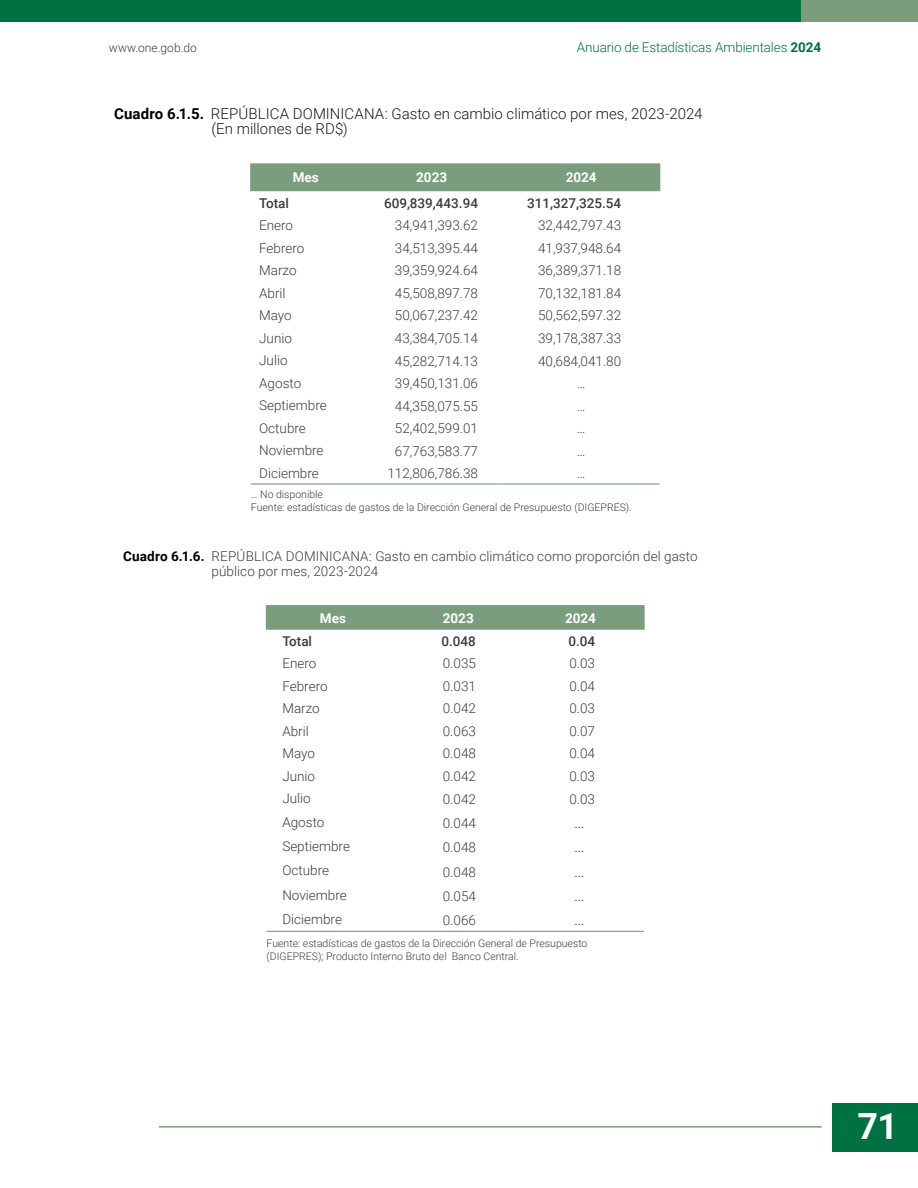
<style>
.page{position:relative;width:918px;height:1188px;background:#fff}
.page>*{position:absolute;margin:0;border:0;box-sizing:border-box;transform-origin:0 0}
.t1{font:700 36px "Roboto";color:#fff}
.t2{font:300 16.5px "Roboto";color:#3c3c3b}
.t3{font:300 15px/15px "Roboto";letter-spacing:.005em;color:#1a1a1a}
.t4{font:300 13.5px/15px "Roboto";color:#3c3c3b}
.t5{font:500 13.5px "Roboto";color:#3c3c3b}
.t6{font:300 13.5px "Roboto";letter-spacing:-.01em;color:#007142}
.t7{font:700 13.5px "Roboto";color:#fff}
.t8{font:300 12px "Roboto";color:#3c3c3b}
.t9{font:300 10.5px/13.5px "Roboto";color:#3c3c3b}
.s1{font-weight:700}
.s2{font-weight:700;color:#000}
</style>
<div class="page">
<div style="left:832px;top:1103px;width:86px;height:49px;background:#007142"></div>
<div style="left:0;top:0;width:801px;height:22px;background:#007142"></div>
<div style="left:801px;top:0;width:117px;height:22px;background:#799d7d"></div>
<hr style="left:159px;top:1126px;width:663px;height:2px;background:#799d7d">
<div style="left:250px;top:163px;width:410px;height:28px;background:#799d7d"></div>
<hr style="left:251px;top:483px;width:110px;height:2px;background:#799d7d">
<hr style="left:361px;top:483px;width:141px;height:2px;background:#799d7d">
<hr style="left:502px;top:483px;width:158px;height:2px;background:#799d7d">
<svg style="left:266px;top:605px;width:379px;height:25px;background:#7b9e7f"></svg>
<hr style="left:267px;top:931px;width:133px;height:1px;background:#799d7d">
<hr style="left:400px;top:931px;width:116px;height:1px;background:#799d7d">
<hr style="left:516px;top:931px;width:128px;height:1px;background:#799d7d">
<p class="t8" style="left:109px;top:40px;width:89px">www.one.gob.do</p>
<p class="t6" style="left:577px;top:37px;width:246px">Anuario de Estadísticas Ambientales <span class="s1">2024</span></p>
<p class="t3" style="left:212px;top:106px;width:493px;text-indent:-98px"><span class="s2">Cuadro 6.1.5.</span> REPÚBLICA DOMINICANA: Gasto en cambio climático por mes, 2023-2024 (En millones de RD$)</p>
<p class="t7" style="left:293px;top:168px;width:28px">Mes</p>
<p class="t7" style="left:416px;top:168px;width:32px">2023</p>
<p class="t7" style="left:566px;top:168px;width:32px">2024</p>
<p class="t5" style="left:259px;top:194px;width:31px">Total</p>
<p class="t5" style="left:384px;top:194px;width:96px">609,839,443.94</p>
<p class="t5" style="left:527px;top:194px;width:96px">311,327,325.54</p>
<p class="t4" style="left:259px;top:217px;width:36px">Enero</p>
<p class="t4" style="left:395px;top:218px;width:85px">34,941,393.62</p>
<p class="t4" style="left:538px;top:218px;width:85px">32,442,797.43</p>
<p class="t4" style="left:259px;top:240px;width:47px">Febrero</p>
<p class="t4" style="left:395px;top:240px;width:85px">34,513,395.44</p>
<p class="t4" style="left:538px;top:240px;width:85px">41,937,948.64</p>
<p class="t4" style="left:259px;top:263px;width:39px">Marzo</p>
<p class="t4" style="left:395px;top:263px;width:85px">39,359,924.64</p>
<p class="t4" style="left:538px;top:263px;width:85px">36,389,371.18</p>
<p class="t4" style="left:259px;top:285px;width:28px">Abril</p>
<p class="t4" style="left:395px;top:285px;width:85px">45,508,897.78</p>
<p class="t4" style="left:538px;top:285px;width:85px">70,132,181.84</p>
<p class="t4" style="left:259px;top:308px;width:34px">Mayo</p>
<p class="t4" style="left:395px;top:308px;width:85px">50,067,237.42</p>
<p class="t4" style="left:538px;top:308px;width:85px">50,562,597.32</p>
<p class="t4" style="left:259px;top:330px;width:34px">Junio</p>
<p class="t4" style="left:395px;top:330px;width:85px">43,384,705.14</p>
<p class="t4" style="left:538px;top:330px;width:85px">39,178,387.33</p>
<p class="t4" style="left:259px;top:353px;width:30px">Julio</p>
<p class="t4" style="left:395px;top:353px;width:85px">45,282,714.13</p>
<p class="t4" style="left:538px;top:353px;width:85px">40,684,041.80</p>
<p class="t4" style="left:259px;top:375px;width:44px">Agosto</p>
<p class="t4" style="left:395px;top:375px;width:85px">39,450,131.06</p>
<p class="t4" style="left:577px;top:375px;width:10px">…</p>
<p class="t4" style="left:259px;top:398px;width:69px">Septiembre</p>
<p class="t4" style="left:395px;top:398px;width:85px">44,358,075.55</p>
<p class="t4" style="left:577px;top:398px;width:10px">…</p>
<p class="t4" style="left:259px;top:420px;width:48px">Octubre</p>
<p class="t4" style="left:395px;top:420px;width:85px">52,402,599.01</p>
<p class="t4" style="left:577px;top:420px;width:10px">…</p>
<p class="t4" style="left:259px;top:443px;width:66px">Noviembre</p>
<p class="t4" style="left:395px;top:443px;width:85px">67,763,583.77</p>
<p class="t4" style="left:577px;top:443px;width:10px">…</p>
<p class="t4" style="left:259px;top:465px;width:61px">Diciembre</p>
<p class="t4" style="left:387px;top:465px;width:92px">112,806,786.38</p>
<p class="t4" style="left:577px;top:465px;width:10px">…</p>
<p class="t9" style="left:251px;top:487px;width:382px">… No disponible<br>Fuente: estadísticas de gastos de la Dirección General de Presupuesto (DIGEPRES).</p>
<p class="t4" style="left:212px;top:548px;width:488px;text-indent:-89px"><span class="s2">Cuadro 6.1.6.</span> REPÚBLICA DOMINICANA: Gasto en cambio climático como proporción del gasto público por mes, 2023-2024</p>
<p class="t7" style="left:320px;top:608px;width:28px">Mes</p>
<p class="t7" style="left:443px;top:608px;width:32px">2023</p>
<p class="t7" style="left:565px;top:608px;width:32px">2024</p>
<p class="t5" style="left:282px;top:632px;width:31px">Total</p>
<p class="t5" style="left:442px;top:632px;width:36px">0.048</p>
<p class="t5" style="left:568px;top:632px;width:28px">0.04</p>
<p class="t4" style="left:282px;top:655px;width:36px">Enero</p>
<p class="t4" style="left:443px;top:656px;width:35px">0.035</p>
<p class="t4" style="left:569px;top:656px;width:27px">0.03</p>
<p class="t4" style="left:282px;top:678px;width:47px">Febrero</p>
<p class="t4" style="left:443px;top:678px;width:35px">0.031</p>
<p class="t4" style="left:569px;top:678px;width:27px">0.04</p>
<p class="t4" style="left:282px;top:700px;width:39px">Marzo</p>
<p class="t4" style="left:443px;top:701px;width:35px">0.042</p>
<p class="t4" style="left:569px;top:701px;width:27px">0.03</p>
<p class="t4" style="left:282px;top:723px;width:28px">Abril</p>
<p class="t4" style="left:443px;top:723px;width:35px">0.063</p>
<p class="t4" style="left:569px;top:723px;width:27px">0.07</p>
<p class="t4" style="left:282px;top:746px;width:34px">Mayo</p>
<p class="t4" style="left:443px;top:746px;width:35px">0.048</p>
<p class="t4" style="left:569px;top:746px;width:27px">0.04</p>
<p class="t4" style="left:282px;top:768px;width:34px">Junio</p>
<p class="t4" style="left:443px;top:768px;width:35px">0.042</p>
<p class="t4" style="left:569px;top:768px;width:27px">0.03</p>
<p class="t4" style="left:282px;top:791px;width:30px">Julio</p>
<p class="t4" style="left:443px;top:791px;width:35px">0.042</p>
<p class="t4" style="left:569px;top:791px;width:27px">0.03</p>
<p class="t4" style="left:282px;top:814px;width:44px">Agosto</p>
<p class="t4" style="left:443px;top:815px;width:35px">0.044</p>
<p class="t2" style="left:574px;top:810px;width:12px">…</p>
<p class="t4" style="left:282px;top:838px;width:69px">Septiembre</p>
<p class="t4" style="left:443px;top:839px;width:35px">0.048</p>
<p class="t2" style="left:574px;top:835px;width:12px">…</p>
<p class="t4" style="left:282px;top:863px;width:48px">Octubre</p>
<p class="t4" style="left:443px;top:864px;width:35px">0.048</p>
<p class="t2" style="left:574px;top:859px;width:12px">…</p>
<p class="t4" style="left:282px;top:887px;width:66px">Noviembre</p>
<p class="t4" style="left:443px;top:888px;width:35px">0.054</p>
<p class="t2" style="left:574px;top:884px;width:12px">…</p>
<p class="t4" style="left:282px;top:911px;width:61px">Diciembre</p>
<p class="t4" style="left:443px;top:913px;width:35px">0.066</p>
<p class="t2" style="left:574px;top:908px;width:12px">…</p>
<p class="t9" style="left:267px;top:936px;width:322px">Fuente: estadísticas de gastos de la Dirección General de Presupuesto (DIGEPRES); Producto Interno Bruto del Banco Central.</p>
<h1 class="t1" style="left:858px;top:1101px;width:42px">71</h1>
</div>
